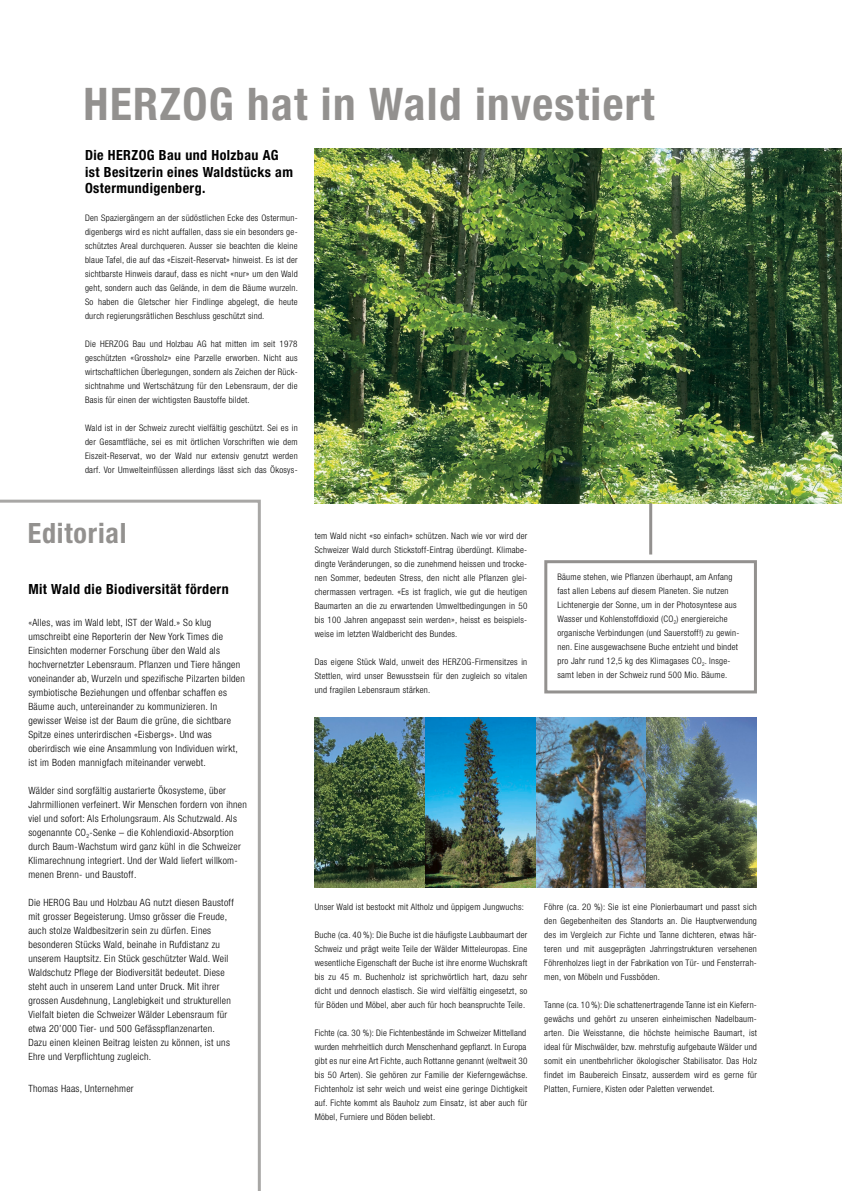
<style>
.page{position:relative;width:842px;height:1191px;background:#fff}
.page>*{position:absolute;margin:0;border:0;box-sizing:border-box;transform-origin:0 0}
.t1{font:700 condensed 45px "Helvetica Neue LT";letter-spacing:.03em;color:#93918f}
.t2{font:700 condensed 28px "Helvetica Neue LT";letter-spacing:.03em;color:#93918f}
.t3{font:700 condensed 14px/16.8px "Helvetica Neue LT";letter-spacing:.03em;color:#000}
.t4{font:300 condensed 10px/14px "Helvetica Neue LT";letter-spacing:.03em;color:#000}
.t5{font:300 condensed 9px/14px "Helvetica Neue LT";letter-spacing:.03em;color:#000;text-align:justify}
.s1{font-size:10px}
</style>
<div class="page">
<img style="left:315px;top:149px;width:527px;height:354px">
<svg style="left:0;top:499px;width:261px;height:692px"></svg>
<div style="left:544px;top:560px;width:213px;height:133px;border:3px solid #93918f"></div>
<hr style="left:649px;top:503px;width:3px;height:51px;background:#93918f">
<img style="left:315px;top:717px;width:442px;height:170px">
<p class="t1" style="left:84px;top:77px;width:572px">HERZOG hat in Wald investiert</p>
<p class="t3" style="left:85px;top:146px;width:209px">Die HERZOG Bau und Holzbau AG ist Besitzerin eines Waldstücks am<br>Ostermundigenberg.</p>
<p class="t5" style="left:85px;top:211px;width:214px">Den Spaziergängern an der südöstlichen Ecke des Ostermun&shy;digenbergs wird es nicht auffallen, dass sie ein besonders ge&shy;schütztes Areal durchqueren. Ausser sie beachten die kleine blaue Tafel, die auf das <span class="s1">«</span>Eiszeit-Reservat<span class="s1">»</span> hinweist. Es ist der sichtbarste Hinweis darauf, dass es nicht <span class="s1">«</span>nur<span class="s1">»</span> um den Wald geht, sondern auch das Gelände, in dem die Bäume wurzeln.<br>So haben die Gletscher hier Findlinge abgelegt, die heute durch regierungsrätlichen Beschluss geschützt sind.</p>
<p class="t5" style="left:85px;top:337px;width:214px">Die HERZOG Bau und Holzbau AG hat mitten im seit 1978 geschützten <span class="s1">«</span>Grossholz<span class="s1">»</span> eine Parzelle erworben. Nicht aus wirtschaftlichen Überlegungen, sondern als Zeichen der Rück&shy;sichtnahme und Wertschätzung für den Lebensraum, der die Basis für einen der wichtigsten Baustoffe bildet.</p>
<p class="t5" style="left:85px;top:421px;width:214px">Wald ist in der Schweiz zurecht vielfältig geschützt. Sei es in der Gesamtfläche, sei es mit örtlichen Vorschriften wie dem Eiszeit-Reservat, wo der Wald nur extensiv genutzt werden darf. Vor Umwelteinflüssen allerdings lässt sich das Ökosys-</p>
<p class="t2" style="left:28px;top:516px;width:100px">Editorial</p>
<p class="t3" style="left:28px;top:580px;width:202px">Mit Wald die Biodiversität fördern</p>
<p class="t4" style="left:28px;top:615px;width:184px">«Alles, was im Wald lebt, IST der Wald.» So klug</p>
<p class="t4" style="left:28px;top:629px;width:196px">umschreibt eine Reporterin der New York Times die</p>
<p class="t4" style="left:28px;top:643px;width:218px">Einsichten moderner Forschung über den Wald als hochvernetzter Lebensraum. Pflanzen und Tiere hängen voneinander ab, Wurzeln und spezifische Pilzarten bilden symbiotische Beziehungen und offenbar schaffen es</p>
<p class="t4" style="left:28px;top:699px;width:190px">Bäume auch, untereinander zu kommunizieren. In</p>
<p class="t4" style="left:28px;top:713px;width:204px">gewisser Weise ist der Baum die grüne, die sichtbare<br>Spitze eines unterirdischen «Eisbergs». Und was</p>
<p class="t4" style="left:28px;top:741px;width:211px">oberirdisch wie eine Ansammlung von Individuen wirkt, ist im Boden mannigfach miteinander verwebt.</p>
<p class="t4" style="left:28px;top:783px;width:220px">Wälder sind sorgfältig austarierte Ökosysteme, über Jahrmillionen verfeinert. Wir Menschen fordern von ihnen viel und sofort: Als Erholungsraum. Als Schutzwald. Als sogenannte CO<sub>2</sub>-Senke – die Kohlendioxid-Absorption durch Baum-Wachstum wird ganz kühl in die Schweizer Klimarechnung integriert. Und der Wald liefert willkom&shy;menen Brenn- und Baustoff.</p>
<p class="t4" style="left:28px;top:895px;width:207px">Die HEROG Bau und Holzbau AG nutzt diesen Baustoff</p>
<p class="t4" style="left:28px;top:909px;width:200px">mit grosser Begeisterung. Umso grösser die Freude,</p>
<p class="t4" style="left:28px;top:923px;width:184px">auch stolze Waldbesitzerin sein zu dürfen. Eines</p>
<p class="t4" style="left:28px;top:937px;width:193px">besonderen Stücks Wald, beinahe in Rufdistanz zu</p>
<p class="t4" style="left:28px;top:951px;width:202px">unserem Hauptsitz. Ein Stück geschützter Wald. Weil<br>Waldschutz Pflege der Biodiversität bedeutet. Diese</p>
<p class="t4" style="left:28px;top:979px;width:193px">steht auch in unserem Land unter Druck. Mit ihrer</p>
<p class="t4" style="left:28px;top:993px;width:204px">grossen Ausdehnung, Langlebigkeit und strukturellen<br>Vielfalt bieten die Schweizer Wälder Lebensraum für</p>
<p class="t4" style="left:28px;top:1021px;width:188px">etwa 20’000 Tier- und 500 Gefässpflanzenarten.</p>
<p class="t4" style="left:28px;top:1035px;width:203px">Dazu einen kleinen Beitrag leisten zu können, ist uns<br>Ehre und Verpflichtung zugleich.</p>
<p class="t4" style="left:28px;top:1081px;width:107px">Thomas Haas, Unternehmer</p>
<p class="t5" style="left:315px;top:528px;width:214px">tem Wald nicht <span class="s1">«</span>so einfach<span class="s1">»</span> schützen. Nach wie vor wird der Schweizer Wald durch Stickstoff-Eintrag überdüngt. Klimabe&shy;dingte Veränderungen, so die zunehmend heissen und trocke&shy;nen Sommer, bedeuten Stress, den nicht alle Pflanzen glei&shy;chermassen vertragen. <span class="s1">«</span>Es ist fraglich, wie gut die heutigen Baumarten an die zu erwartenden Umweltbedingungen in 50 bis 100 Jahren angepasst sein werden<span class="s1">»</span>, heisst es beispiels&shy;weise im letzten Waldbericht des Bundes.</p>
<p class="t5" style="left:315px;top:654px;width:214px">Das eigene Stück Wald, unweit des HERZOG-Firmensitzes in Stettlen, wird unser Bewusstsein für den zugleich so vitalen und fragilen Lebensraum stärken.</p>
<p class="t5" style="left:557px;top:570px;width:184px;text-align:left">Bäume stehen, wie Pflanzen überhaupt, am Anfang fast allen Lebens auf diesem Planeten. Sie nutzen Lichtenergie der Sonne, um in der Photosyntese aus Wasser und Kohlenstoffdioxid (CO<sub>2</sub>) energiereiche organische Verbindungen (und Sauerstoff!) zu gewin&shy;nen. Eine ausgewachsene Buche entzieht und bindet pro Jahr rund 12,5 kg des Klimagases CO<sub>2</sub>. Insge-</p>
<p class="t5" style="left:557px;top:668px;width:171px">samt leben in der Schweiz rund 500 Mio. Bäume.</p>
<p class="t5" style="left:315px;top:899px;width:211px">Unser Wald ist bestockt mit Altholz und üppigem Jungwuchs:</p>
<p class="t5" style="left:315px;top:927px;width:214px">Buche (ca. 40 %): Die Buche ist die häufigste Laubbaumart der Schweiz und prägt weite Teile der Wälder Mitteleuropas. Eine wesentliche Eigenschaft der Buche ist ihre enorme Wuchskraft bis zu 45 m. Buchenholz ist sprichwörtlich hart, dazu sehr dicht und dennoch elastisch. Sie wird vielfältig eingesetzt, so für Böden und Möbel, aber auch für hoch beanspruchte Teile.</p>
<p class="t5" style="left:315px;top:1025px;width:213px">Fichte (ca. 30 %): Die Fichtenbestände im Schweizer Mittelland</p>
<p class="t5" style="left:315px;top:1039px;width:213px">wurden mehrheitlich durch Menschenhand gepflanzt. In Europa</p>
<p class="t5" style="left:315px;top:1053px;width:214px">gibt es nur eine Art Fichte, auch Rottanne genannt (weltweit 30 bis 50 Arten). Sie gehören zur Familie der Kieferngewächse.</p>
<p class="t5" style="left:315px;top:1081px;width:214px">Fichtenholz ist sehr weich und weist eine geringe Dichtigkeit auf. Fichte kommt als Bauholz zum Einsatz, ist aber auch für Möbel, Furniere und Böden beliebt.</p>
<p class="t5" style="left:544px;top:899px;width:214px">Föhre (ca. 20 %): Sie ist eine Pionierbaumart und passt sich den Gegebenheiten des Standorts an. Die Hauptverwendung des im Vergleich zur Fichte und Tanne dichteren, etwas här&shy;teren und mit ausgeprägten Jahrringstrukturen versehenen Föhrenholzes liegt in der Fabrikation von Tür- und Fensterrah&shy;men, von Möbeln und Fussböden.</p>
<p class="t5" style="left:544px;top:997px;width:214px">Tanne (ca. 10 %): Die schattenertragende Tanne ist ein Kiefern&shy;gewächs und gehört zu unseren einheimischen Nadelbaum-</p>
<p class="t5" style="left:544px;top:1025px;width:214px">arten. Die Weisstanne, die höchste heimische Baumart, ist</p>
<p class="t5" style="left:544px;top:1039px;width:214px">ideal für Mischwälder, bzw. mehrstufig aufgebaute Wälder und somit ein unentbehrlicher ökologischer Stabilisator. Das Holz findet im Baubereich Einsatz, ausserdem wird es gerne für Platten, Furniere, Kisten oder Paletten verwendet.</p>
</div>
